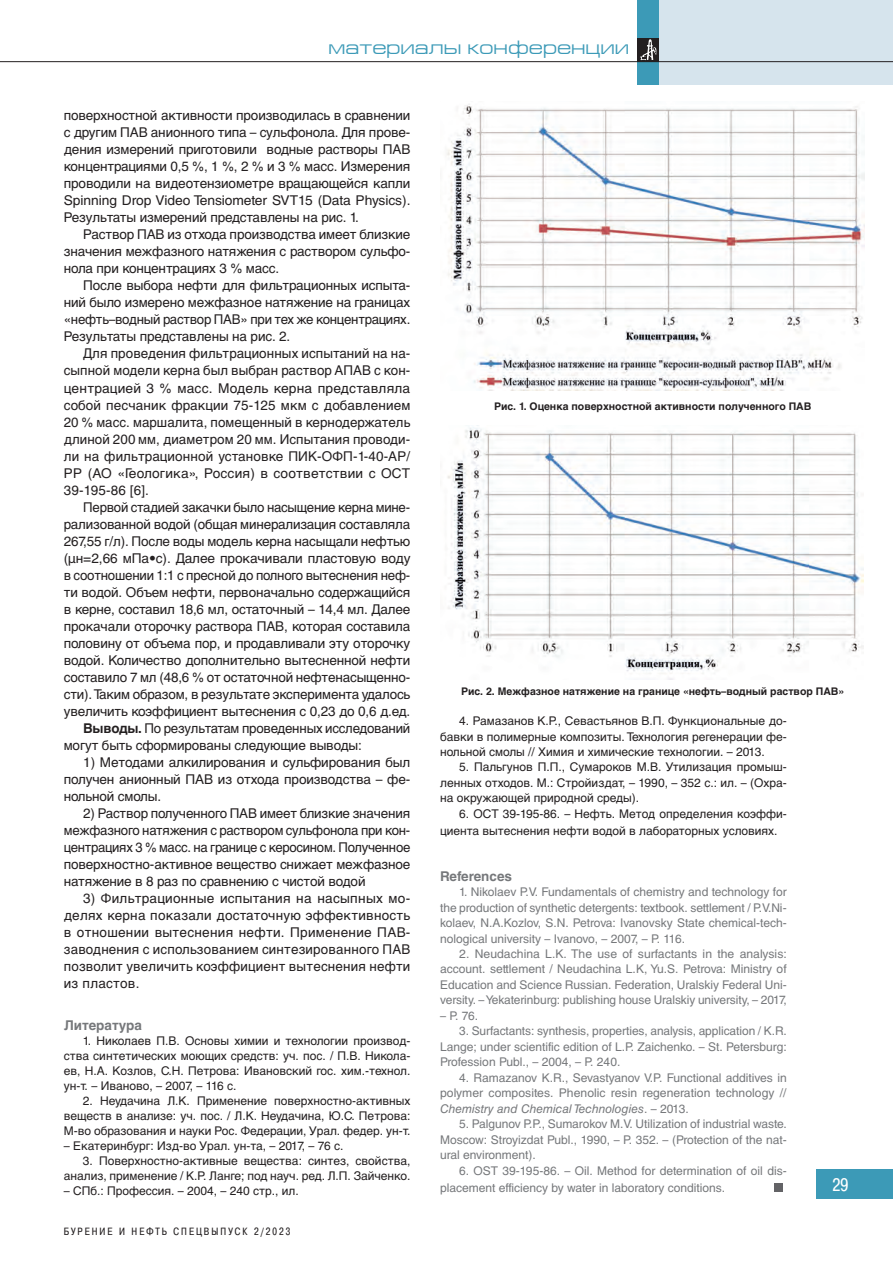
<style>
.page{position:relative;width:893px;height:1263px;background:#fff}
.page>*{position:absolute;margin:0;border:0;box-sizing:border-box;transform-origin:0 0}
.t1{font:19.5px "Europe Ext";color:#3c9ab7}
.t2{font:18px "Pragmatica Cond C";color:#fff}
.t3{font:13.5px/17px "Helvetica Cyr Upright";letter-spacing:-.01em;color:#231f20;text-align:justify}
.t4{font:700 13.5px "Helvetica Cyr";color:#76787b}
.t5{font:12px/15.5px "Helvetica Cyr Upright";color:#76787b;text-align:justify}
.t6{font:12px/15px "Helvetica Cyr Upright";color:#231f20;text-align:justify}
.t7{font:12px "Helvetica Cyr Inclined";color:#76787b}
.t8{font:700 10.5px "Helvetica Cyr";color:#231f20}
.t9{font:10.5px "Pragmatica Cond C";letter-spacing:.2em;color:#231f20}
.s1{font-family:"Helvetica Cyr";font-weight:700}
.s2{font-family:"Helvetica Cyr Upright"}
</style>
<div class="page">
<div style="left:638px;top:0;width:255px;height:85px;background:#d6e4ed"></div>
<div style="left:638px;top:0;width:21px;height:85px;background:#3c9ab7"></div>
<div style="left:638px;top:38px;width:21px;height:23px;background:#231f20"></div>
<svg style="left:640px;top:39px;width:17px;height:21px"></svg>
<div style="left:816px;top:1169px;width:77px;height:30px;background:#3c9ab7"></div>
<hr style="left:0;top:61px;width:893px;height:1px;background:#231f20">
<img style="left:446px;top:104px;width:418px;height:287px">
<img style="left:447px;top:425px;width:416px;height:255px">
<div style="left:774px;top:1183px;width:9px;height:9px;background:#636366"></div>
<h1 class="t1" style="left:329px;top:37px;width:302px">материалы конференции</h1>
<p class="t3" style="left:64px;top:107px;width:348px">поверхностной активности производилась в сравнении с другим ПАВ анионного типа – сульфонола. Для прове&shy;дения измерений приготовили водные растворы ПАВ концентрациями 0,5 %, 1 %, 2 % и 3 % масс. Измерения проводили на видеотензиометре вращающейся капли Spinning Drop Video Tensiometer SVT15 (Data Physics).<br>Результаты измерений представлены на рис. 1.</p>
<p class="t3" style="left:64px;top:226px;width:348px;text-indent:19px">Раствор ПАВ из отхода производства имеет близкие значения межфазного натяжения с раствором сульфо&shy;нола при концентрациях 3 % масс.</p>
<p class="t3" style="left:64px;top:277px;width:348px;text-indent:20px">После выбора нефти для фильтрационных испыта&shy;ний было измерено межфазное натяжение на границах «нефть–водный раствор ПАВ» при тех же концентрациях.<br>Результаты представлены на рис. 2.</p>
<p class="t3" style="left:64px;top:345px;width:348px;text-indent:20px">Для проведения фильтрационных испытаний на на&shy;сыпной модели керна был выбран раствор АПАВ с кон&shy;центрацией 3 % масс. Модель керна представляла собой песчаник фракции 75-125 мкм с добавлением 20 % масс. маршалита, помещенный в кернодержатель длиной 200 мм, диаметром 20 мм. Испытания проводи&shy;ли на фильтрационной установке ПИК-ОФП-1-40-АР/ РР (АО «Геологика», Россия) в соответствии с ОСТ 39-195-86 [6].</p>
<p class="t3" style="left:83px;top:498px;width:329px">Первой стадией закачки было насыщение керна мине-</p>
<p class="t3" style="left:64px;top:515px;width:348px">рализованной водой (общая минерализация составляла</p>
<p class="t3" style="left:64px;top:532px;width:348px">267,55 г/л). После воды модель керна насыщали нефтью</p>
<p class="t3" style="left:64px;top:549px;width:348px">(µн=2,66 мПа•с). Далее прокачивали пластовую воду</p>
<p class="t3" style="left:64px;top:566px;width:348px">в соотношении 1:1 с пресной до полного вытеснения неф-</p>
<p class="t3" style="left:64px;top:583px;width:348px">ти водой. Объем нефти, первоначально содержащийся</p>
<p class="t3" style="left:64px;top:600px;width:348px">в керне, составил 18,6 мл, остаточный – 14,4 мл. Далее</p>
<p class="t3" style="left:64px;top:617px;width:348px">прокачали оторочку раствора ПАВ, которая составила</p>
<p class="t3" style="left:64px;top:634px;width:348px">половину от объема пор, и продавливали эту оторочку</p>
<p class="t3" style="left:64px;top:651px;width:348px">водой. Количество дополнительно вытесненной нефти</p>
<p class="t3" style="left:64px;top:668px;width:348px">составило 7 мл (48,6 % от остаточной нефтенасыщенно-</p>
<p class="t3" style="left:64px;top:685px;width:348px">сти). Таким образом, в результате эксперимента удалось</p>
<p class="t3" style="left:64px;top:702px;width:348px">увеличить коэффициент вытеснения с 0,23 до 0,6 д.ед.</p>
<p class="t3" style="left:83px;top:719px;width:329px"><span class="s1">Выводы.</span> По результатам проведенных исследований</p>
<p class="t3" style="left:64px;top:736px;width:300px">могут быть сформированы следующие выводы:</p>
<p class="t3" style="left:64px;top:754px;width:348px;text-indent:20px">1) Методами алкилирования и сульфирования был получен анионный ПАВ из отхода производства – фе&shy;нольной смолы.</p>
<p class="t3" style="left:64px;top:805px;width:348px;text-indent:20px">2) Раствор полученного ПАВ имеет близкие значения межфазного натяжения с раствором сульфонола при кон&shy;центрациях 3 % масс. на границе с керосином. Полученное поверхностно-активное вещество снижает межфазное натяжение в 8 раз по сравнению с чистой водой</p>
<p class="t3" style="left:64px;top:890px;width:348px;text-indent:20px">3) Фильтрационные испытания на насыпных мо&shy;делях керна показали достаточную эффективность в отношении вытеснения нефти. Применение ПАВ&shy;заводнения с использованием синтезированного ПАВ позволит увеличить коэффициент вытеснения нефти из пластов.</p>
<p class="t4" style="left:64px;top:1017px;width:80px">Литература</p>
<p class="t6" style="left:64px;top:1033px;width:348px;text-indent:19px">1. Николаев П.В. Основы химии и технологии производ&shy;ства синтетических моющих средств: уч. пос. / П.В. Никола&shy;ев, Н.А. Козлов, С.Н. Петрова: Ивановский гос. хим.-технол. ун-т. – Иваново, – 2007, – 116 с.</p>
<p class="t6" style="left:64px;top:1093px;width:348px;text-indent:19px">2. Неудачина Л.К. Применение поверхностно-активных веществ в анализе: уч. пос. / Л.К. Неудачина, Ю.С. Петрова:<br>М-во образования и науки Рос. Федерации, Урал. федер. ун-т.</p>
<p class="t6" style="left:64px;top:1138px;width:281px">– Екатеринбург: Изд-во Урал. ун-та, – 2017, – 76 с.</p>
<p class="t6" style="left:64px;top:1153px;width:348px;text-align:right">3. Поверхностно-активные вещества: синтез, свойства, анализ, применение / К.Р. Ланге; под науч. ред. Л.П. Зайченко.</p>
<p class="t6" style="left:64px;top:1183px;width:237px">– СПб.: Профессия. – 2004, – 240 стр., ил.</p>
<p class="t9" style="left:64px;top:1226px;width:228px">БУРЕНИЕ И НЕФТЬ СПЕЦВЫПУСК 2/2023</p>
<p class="t8" style="left:494px;top:401px;width:319px">Рис. 1. Оценка поверхностной активности полученного ПАВ</p>
<p class="t8" style="left:461px;top:685px;width:385px">Рис. 2. Межфазное натяжение на границе «нефть–водный раствор ПАВ»</p>
<p class="t6" style="left:440px;top:713px;width:348px;line-height:15.5px;text-indent:19px">4. Рамазанов К.Р., Севастьянов В.П. Функциональные до&shy;бавки в полимерные композиты. Технология регенерации фе&shy;нольной смолы // Химия и химические технологии. – 2013.</p>
<p class="t6" style="left:440px;top:760px;width:348px;line-height:15.5px;text-indent:19px">5. Пальгунов П.П., Сумароков М.В. Утилизация промыш&shy;ленных отходов. М.: Стройиздат, – 1990, – 352 с.: ил. – (Охра&shy;на окружающей природной среды).</p>
<p class="t6" style="left:440px;top:805px;width:348px;line-height:16.6px;text-indent:19px">6. ОСТ 39-195-86. – Нефть. Метод определения коэффи&shy;циента вытеснения нефти водой в лабораторных условиях.</p>
<p class="t4" style="left:440px;top:868px;width:73px">References</p>
<p class="t5" style="left:440px;top:884px;width:348px;text-indent:19px">1. Nikolaev P.V. Fundamentals of chemistry and technology for the production of synthetic detergents: textbook. settlement / P.V.Ni&shy;kolaev, N.A.Kozlov, S.N. Petrova: Ivanovsky State chemical-tech&shy;nological university – Ivanovo, – 2007, – P. 116.</p>
<p class="t5" style="left:440px;top:946px;width:348px;text-indent:19px">2. Neudachina L.K. The use of surfactants in the analysis: account. settlement / Neudachina L.K, Yu.S. Petrova: Ministry of Education and Science Russian. Federation, Uralskiy Federal Uni&shy;versity. – Yekaterinburg: publishing house Uralskiy university, – 2017,</p>
<p class="t5" style="left:440px;top:1008px;width:39px">– P. 76.</p>
<p class="t5" style="left:440px;top:1023px;width:348px;text-indent:19px">3. Surfactants: synthesis, properties, analysis, application / K.R.<br>Lange; under scientific edition of L.P. Zaichenko. – St. Petersburg:<br>Profession Publ., – 2004, – P. 240.</p>
<p class="t5" style="left:440px;top:1070px;width:348px;text-align:right">4. Ramazanov K.R., Sevastyanov V.P. Functional additives in polymer composites. Phenolic resin regeneration technology //</p>
<p class="t7" style="left:440px;top:1102px;width:250px">Chemistry and Chemical Technologies<span class="s2">. – 2013.</span></p>
<p class="t5" style="left:440px;top:1116px;width:348px;text-indent:19px">5. Palgunov P.P., Sumarokov M.V. Utilization of industrial waste.<br>Moscow: Stroyizdat Publ., 1990, – P. 352. – (Protection of the nat&shy;ural environment).</p>
<p class="t5" style="left:440px;top:1162px;width:348px;line-height:17.4px;text-indent:19px">6. OST 39-195-86. – Oil. Method for determination of oil dis&shy;placement efficiency by water in laboratory conditions.</p>
<h2 class="t2" style="left:833px;top:1175px;width:17px">29</h2>
</div>
